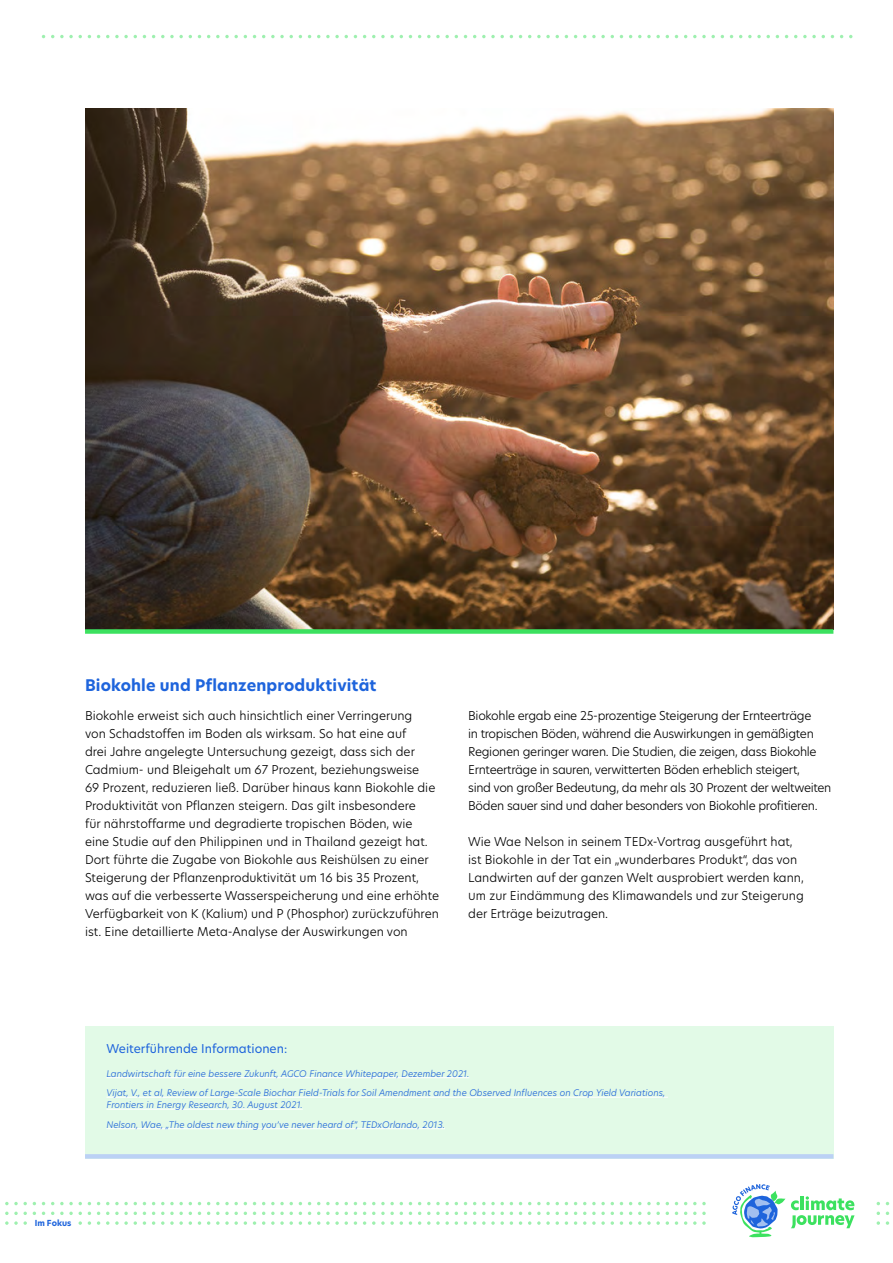
<style>
.page{position:relative;width:893px;height:1263px;background:#fff}
.page>*{position:absolute;margin:0;border:0;box-sizing:border-box;transform-origin:0 0}
.t1{font:700 15.75px "Hero New";letter-spacing:.01em;color:#1e64dc}
.t2{font:300 12px/18px "Hero New";color:#000}
.t3{font:300 12px/18px "Hero New";letter-spacing:-.025em;color:#000}
.t4{font:12px "Hero New";color:#1e64dc}
.t5{font:italic 300 9px/19.5px "Hero New";color:#1f63db}
.t6{font:700 8.1px "Hero New";color:#1e64dc}
</style>
<div class="page">
<div style="left:85px;top:1026px;width:748px;height:133px;background:#e2fae7"></div>
<hr style="left:106px;top:1077px;width:363px;height:1px;background:#fff">
<hr style="left:106px;top:1097px;width:562px;height:1px;background:#fff">
<hr style="left:106px;top:1109px;width:197px;height:1px;background:#fff">
<hr style="left:106px;top:1128px;width:339px;height:1px;background:#fff">
<div style="left:85px;top:1154px;width:748px;height:5px;background:#bbd1f5"></div>
<img style="left:85px;top:108px;width:748px;height:521px">
<div style="left:85px;top:629px;width:748px;height:5px;background:#3ce15f"></div>
<svg style="left:60px;top:35px;width:13px;height:3px"></svg>
<svg style="left:115px;top:35px;width:13px;height:3px"></svg>
<svg style="left:161px;top:35px;width:22px;height:3px"></svg>
<svg style="left:216px;top:35px;width:22px;height:3px"></svg>
<svg style="left:271px;top:35px;width:22px;height:3px"></svg>
<svg style="left:326px;top:35px;width:13px;height:3px"></svg>
<svg style="left:381px;top:35px;width:13px;height:3px"></svg>
<svg style="left:427px;top:35px;width:22px;height:3px"></svg>
<svg style="left:482px;top:35px;width:22px;height:3px"></svg>
<svg style="left:537px;top:35px;width:22px;height:3px"></svg>
<svg style="left:592px;top:35px;width:13px;height:3px"></svg>
<svg style="left:647px;top:35px;width:13px;height:3px"></svg>
<svg style="left:693px;top:35px;width:22px;height:3px"></svg>
<svg style="left:748px;top:35px;width:22px;height:3px"></svg>
<svg style="left:803px;top:35px;width:22px;height:3px"></svg>
<svg style="left:5px;top:1211px;width:22px;height:4px"></svg>
<svg style="left:60px;top:1211px;width:13px;height:4px"></svg>
<svg style="left:115px;top:1211px;width:13px;height:4px"></svg>
<svg style="left:161px;top:1211px;width:22px;height:4px"></svg>
<svg style="left:216px;top:1211px;width:22px;height:4px"></svg>
<svg style="left:271px;top:1211px;width:22px;height:4px"></svg>
<svg style="left:326px;top:1211px;width:13px;height:4px"></svg>
<svg style="left:381px;top:1211px;width:13px;height:4px"></svg>
<svg style="left:427px;top:1211px;width:22px;height:4px"></svg>
<svg style="left:482px;top:1211px;width:22px;height:4px"></svg>
<svg style="left:537px;top:1211px;width:22px;height:4px"></svg>
<svg style="left:592px;top:1211px;width:13px;height:4px"></svg>
<svg style="left:647px;top:1211px;width:13px;height:4px"></svg>
<svg style="left:693px;top:1211px;width:13px;height:4px"></svg>
<svg style="left:5px;top:1202px;width:22px;height:3px"></svg>
<svg style="left:60px;top:1202px;width:13px;height:3px"></svg>
<svg style="left:115px;top:1202px;width:13px;height:3px"></svg>
<svg style="left:161px;top:1202px;width:22px;height:3px"></svg>
<svg style="left:216px;top:1202px;width:22px;height:3px"></svg>
<svg style="left:271px;top:1202px;width:22px;height:3px"></svg>
<svg style="left:326px;top:1202px;width:13px;height:3px"></svg>
<svg style="left:381px;top:1202px;width:13px;height:3px"></svg>
<svg style="left:427px;top:1202px;width:22px;height:3px"></svg>
<svg style="left:482px;top:1202px;width:22px;height:3px"></svg>
<svg style="left:537px;top:1202px;width:22px;height:3px"></svg>
<svg style="left:592px;top:1202px;width:13px;height:3px"></svg>
<svg style="left:647px;top:1202px;width:13px;height:3px"></svg>
<svg style="left:693px;top:1202px;width:13px;height:3px"></svg>
<svg style="left:5px;top:1221px;width:22px;height:4px"></svg>
<svg style="left:88px;top:1221px;width:3px;height:4px"></svg>
<svg style="left:97px;top:1221px;width:3px;height:4px"></svg>
<svg style="left:115px;top:1221px;width:13px;height:4px"></svg>
<svg style="left:134px;top:1221px;width:3px;height:4px"></svg>
<svg style="left:143px;top:1221px;width:3px;height:4px"></svg>
<svg style="left:152px;top:1221px;width:3px;height:4px"></svg>
<svg style="left:161px;top:1221px;width:22px;height:4px"></svg>
<svg style="left:189px;top:1221px;width:3px;height:4px"></svg>
<svg style="left:198px;top:1221px;width:3px;height:4px"></svg>
<svg style="left:207px;top:1221px;width:3px;height:4px"></svg>
<svg style="left:216px;top:1221px;width:22px;height:4px"></svg>
<svg style="left:244px;top:1221px;width:3px;height:4px"></svg>
<svg style="left:253px;top:1221px;width:3px;height:4px"></svg>
<svg style="left:262px;top:1221px;width:3px;height:4px"></svg>
<svg style="left:271px;top:1221px;width:22px;height:4px"></svg>
<svg style="left:299px;top:1221px;width:3px;height:4px"></svg>
<svg style="left:308px;top:1221px;width:3px;height:4px"></svg>
<svg style="left:317px;top:1221px;width:3px;height:4px"></svg>
<svg style="left:326px;top:1221px;width:13px;height:4px"></svg>
<svg style="left:345px;top:1221px;width:3px;height:4px"></svg>
<svg style="left:354px;top:1221px;width:3px;height:4px"></svg>
<svg style="left:363px;top:1221px;width:3px;height:4px"></svg>
<svg style="left:381px;top:1221px;width:13px;height:4px"></svg>
<svg style="left:400px;top:1221px;width:3px;height:4px"></svg>
<svg style="left:409px;top:1221px;width:3px;height:4px"></svg>
<svg style="left:418px;top:1221px;width:3px;height:4px"></svg>
<svg style="left:427px;top:1221px;width:22px;height:4px"></svg>
<svg style="left:455px;top:1221px;width:3px;height:4px"></svg>
<svg style="left:464px;top:1221px;width:3px;height:4px"></svg>
<svg style="left:473px;top:1221px;width:3px;height:4px"></svg>
<svg style="left:482px;top:1221px;width:22px;height:4px"></svg>
<svg style="left:510px;top:1221px;width:3px;height:4px"></svg>
<svg style="left:519px;top:1221px;width:3px;height:4px"></svg>
<svg style="left:528px;top:1221px;width:3px;height:4px"></svg>
<svg style="left:537px;top:1221px;width:22px;height:4px"></svg>
<svg style="left:565px;top:1221px;width:3px;height:4px"></svg>
<svg style="left:574px;top:1221px;width:3px;height:4px"></svg>
<svg style="left:592px;top:1221px;width:13px;height:4px"></svg>
<svg style="left:611px;top:1221px;width:3px;height:4px"></svg>
<svg style="left:620px;top:1221px;width:3px;height:4px"></svg>
<svg style="left:629px;top:1221px;width:3px;height:4px"></svg>
<svg style="left:647px;top:1221px;width:13px;height:4px"></svg>
<svg style="left:666px;top:1221px;width:3px;height:4px"></svg>
<svg style="left:675px;top:1221px;width:3px;height:4px"></svg>
<svg style="left:684px;top:1221px;width:3px;height:4px"></svg>
<svg style="left:693px;top:1221px;width:13px;height:4px"></svg>
<svg style="left:877px;top:1221px;width:3px;height:4px"></svg>
<svg style="left:886px;top:1221px;width:3px;height:4px"></svg>
<svg style="left:791px;top:1196px;width:63px;height:32px"></svg>
<svg style="left:732px;top:1184px;width:53px;height:53px"></svg>
<h1 class="t1" style="left:85px;top:675px;width:293px">Biokohle und Pflanzenproduktivität</h1>
<p class="t2" style="left:85px;top:706px;width:356px">Biokohle erweist sich auch hinsichtlich einer Verringerung<br>von Schadstoffen im Boden als wirksam. So hat eine auf<br>drei Jahre angelegte Untersuchung gezeigt, dass sich der Cadmium- und Bleigehalt um 67 Prozent, beziehungsweise<br>69 Prozent, reduzieren ließ. Darüber hinaus kann Biokohle die Produktivität von Pflanzen steigern. Das gilt insbesondere<br>für nährstoffarme und degradierte tropischen Böden, wie eine Studie auf den Philippinen und in Thailand gezeigt hat.<br>Dort führte die Zugabe von Biokohle aus Reishülsen zu einer Steigerung der Pflanzenproduktivität um 16 bis 35 Prozent, was auf die verbesserte Wasserspeicherung und eine erhöhte Verfügbarkeit von K (Kalium) und P (Phosphor) zurückzuführen ist. Eine detaillierte Meta-Analyse der Auswirkungen von</p>
<p class="t3" style="left:468px;top:706px;width:365px">Biokohle ergab eine 25-prozentige Steigerung der Ernteerträge<br>in tropischen Böden, während die Auswirkungen in gemäßigten Regionen geringer waren. Die Studien, die zeigen, dass Biokohle Ernteerträge in sauren, verwitterten Böden erheblich steigert,<br>sind von großer Bedeutung, da mehr als 30 Prozent der weltweiten Böden sauer sind und daher besonders von Biokohle profitieren.</p>
<p class="t2" style="left:468px;top:832px;width:337px">Wie Wae Nelson in seinem TEDx-Vortrag ausgeführt hat, ist Biokohle in der Tat ein „wunderbares Produkt“, das von Landwirten auf der ganzen Welt ausprobiert werden kann, Um zur Eindämmung des Klimawandels und zur Steigerung der Erträge beizutragen.</p>
<p class="t4" style="left:106px;top:1040px;width:182px">Weiterführende Informationen:</p>
<p class="t5" style="left:106px;top:1064px;width:560px">Landwirtschaft für eine bessere Zukunft, AGCO Finance Whitepaper, Dezember 2021.<br>Vijat, V., et al, Review of Large-Scale Biochar Field-Trials for Soil Amendment and the Observed Influences on Crop Yield Variations,</p>
<p class="t5" style="left:106px;top:1095px;width:340px">Frontiers in Energy Research, 30. August 2021.<br>Nelson, Wae, „The oldest new thing you’ve never heard of”, TEDxOrlando, 2013.</p>
<p class="t6" style="left:35px;top:1217px;width:38px">Im Fokus</p>
</div>
